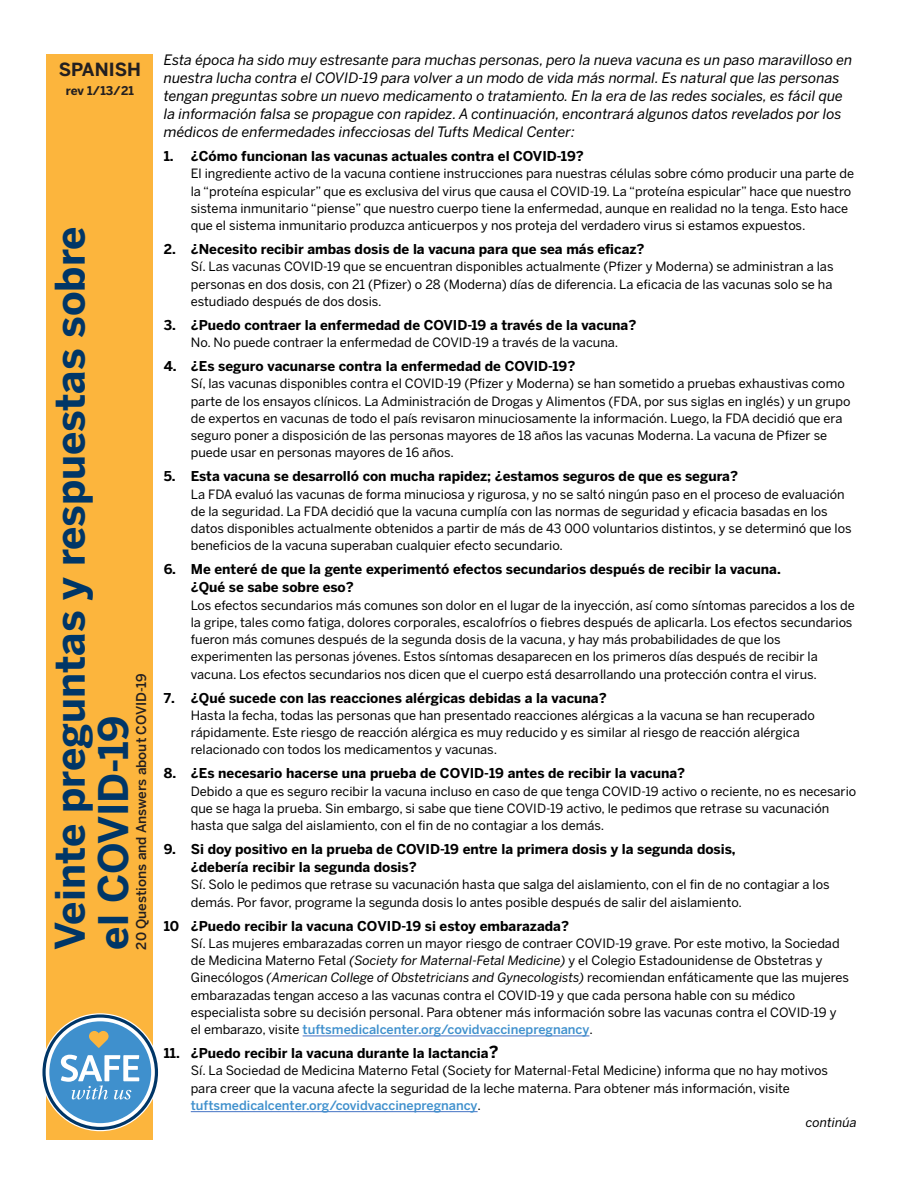
<style>
.page{position:relative;width:918px;height:1188px;background:#fff}
.page>*{position:absolute;margin:0;border:0;box-sizing:border-box;transform-origin:0 0}
.t1{font:700 40.5px/43.5px "Benton Sans";color:#003667}
.t2{font:700 18px "Benton Sans";color:#231f20}
.Text_Italic_9_5_12{font:italic 14.25px/18px "Benton Sans";color:#000}
.Question_9_12_Bold{font:700 13.5px/18px "Benton Sans";color:#000}
.t3{font:500 13.5px "Benton Sans";color:#231f20}
.Answer_9_12{font:12.75px/17.2px "Benton Sans";color:#000}
.Answer_9_12-2{font:italic 12.75px "Benton Sans";color:#000}
.t4{font:700 12px "Benton Sans";letter-spacing:-.01em;color:#231f20}
.s1{font-style:italic}
.s2{font-weight:500;color:#3f90cd}
.s3{font-size:16.5px}
</style>
<div class="page">
<div style="left:47px;top:54px;width:106px;height:1085px;background:#fcb53d"></div>
<svg style="left:42px;top:1014px;width:116px;height:116px"></svg>
<hr style="left:303px;top:1036px;width:286px;height:1px;background:#4472c4">
<hr style="left:191px;top:1111px;width:287px;height:1px;background:#4472c4">
<p class="t2" style="left:59px;top:59px;width:84px">SPANISH</p>
<p class="t4" style="left:66px;top:83px;width:69px">rev 1/13/21</p>
<p class="t1" style="left:49px;top:950px;width:724px;rotate:-90deg">Veinte preguntas y respuestas sobre el COVID-19</p>
<p class="t3" style="left:133px;top:950px;width:278px;rotate:-90deg">20 Questions and Answers about COVID-19</p>
<p class="Text_Italic_9_5_12" style="left:164px;top:51px;width:690px">Esta época ha sido muy estresante para muchas personas, pero la nueva vacuna es un paso maravilloso en nuestra lucha contra el COVID-19 para volver a un modo de vida más normal. Es natural que las personas tengan preguntas sobre un nuevo medicamento o tratamiento. En la era de las redes sociales, es fácil que la información falsa se propague con rapidez. A continuación, encontrará algunos datos revelados por los médicos de enfermedades infecciosas del Tufts Medical Center:</p>
<p class="Question_9_12_Bold" style="left:164px;top:148px;width:422px">1. ¿Cómo funcionan las vacunas actuales contra el COVID-19?</p>
<p class="Answer_9_12" style="left:191px;top:165px;width:665px">El ingrediente activo de la vacuna contiene instrucciones para nuestras células sobre cómo producir una parte de la “proteína espicular” que es exclusiva del virus que causa el COVID-19. La “proteína espicular” hace que nuestro sistema inmunitario “piense” que nuestro cuerpo tiene la enfermedad, aunque en realidad no la tenga. Esto hace que el sistema inmunitario produzca anticuerpos y nos proteja del verdadero virus si estamos expuestos.</p>
<p class="Question_9_12_Bold" style="left:164px;top:241px;width:482px">2. ¿Necesito recibir ambas dosis de la vacuna para que sea más eficaz?</p>
<p class="Answer_9_12" style="left:191px;top:258px;width:644px;text-align:justify">Sí. Las vacunas COVID-19 que se encuentran disponibles actualmente (Pfizer y Moderna) se administran a las personas en dos dosis, con 21 (Pfizer) o 28 (Moderna) días de diferencia. La eficacia de las vacunas solo se ha estudiado después de dos dosis.</p>
<p class="Question_9_12_Bold" style="left:164px;top:316px;width:474px">3. ¿Puedo contraer la enfermedad de COVID-19 a través de la vacuna?</p>
<p class="Answer_9_12" style="left:191px;top:334px;width:429px">No. No puede contraer la enfermedad de COVID-19 a través de la vacuna.</p>
<p class="Question_9_12_Bold" style="left:164px;top:358px;width:413px">4. ¿Es seguro vacunarse contra la enfermedad de COVID-19?</p>
<p class="Answer_9_12" style="left:191px;top:375px;width:661px">Sí, las vacunas disponibles contra el COVID-19 (Pfizer y Moderna) se han sometido a pruebas exhaustivas como parte de los ensayos clínicos. La Administración de Drogas y Alimentos (FDA, por sus siglas en inglés) y un grupo de expertos en vacunas de todo el país revisaron minuciosamente la información. Luego, la FDA decidió que era seguro poner a disposición de las personas mayores de 18 años las vacunas Moderna. La vacuna de Pfizer se puede usar en personas mayores de 16 años.</p>
<p class="Question_9_12_Bold" style="left:164px;top:468px;width:576px">5. Esta vacuna se desarrolló con mucha rapidez; ¿estamos seguros de que es segura?</p>
<p class="Answer_9_12" style="left:191px;top:486px;width:662px">La FDA evaluó las vacunas de forma minuciosa y rigurosa, y no se saltó ningún paso en el proceso de evaluación de la seguridad. La FDA decidió que la vacuna cumplía con las normas de seguridad y eficacia basadas en los datos disponibles actualmente obtenidos a partir de más de 43 000 voluntarios distintos, y se determinó que los beneficios de la vacuna superaban cualquier efecto secundario.</p>
<p class="Question_9_12_Bold" style="left:191px;top:561px;width:592px;text-indent:-27px">6. Me enteré de que la gente experimentó efectos secundarios después de recibir la vacuna. ¿Qué se sabe sobre eso?</p>
<p class="Answer_9_12" style="left:191px;top:597px;width:666px">Los efectos secundarios más comunes son dolor en el lugar de la inyección, así como síntomas parecidos a los de la gripe, tales como fatiga, dolores corporales, escalofríos o fiebres después de aplicarla. Los efectos secundarios fueron más comunes después de la segunda dosis de la vacuna, y hay más probabilidades de que los experimenten las personas jóvenes. Estos síntomas desaparecen en los primeros días después de recibir la vacuna. Los efectos secundarios nos dicen que el cuerpo está desarrollando una protección contra el virus.</p>
<p class="Question_9_12_Bold" style="left:164px;top:689px;width:444px">7. ¿Qué sucede con las reacciones alérgicas debidas a la vacuna?</p>
<p class="Answer_9_12" style="left:191px;top:707px;width:626px">Hasta la fecha, todas las personas que han presentado reacciones alérgicas a la vacuna se han recuperado rápidamente. Este riesgo de reacción alérgica es muy reducido y es similar al riesgo de reacción alérgica relacionado con todos los medicamentos y vacunas.</p>
<p class="Question_9_12_Bold" style="left:164px;top:765px;width:523px">8. ¿Es necesario hacerse una prueba de COVID-19 antes de recibir la vacuna?</p>
<p class="Answer_9_12" style="left:191px;top:783px;width:667px">Debido a que es seguro recibir la vacuna incluso en caso de que tenga COVID-19 activo o reciente, no es necesario que se haga la prueba. Sin embargo, si sabe que tiene COVID-19 activo, le pedimos que retrase su vacunación hasta que salga del aislamiento, con el fin de no contagiar a los demás.</p>
<p class="Question_9_12_Bold" style="left:191px;top:841px;width:546px;text-indent:-27px">9. Si doy positivo en la prueba de COVID-19 entre la primera dosis y la segunda dosis, ¿debería recibir la segunda dosis?</p>
<p class="Answer_9_12" style="left:191px;top:876px;width:640px">Sí. Solo le pedimos que retrase su vacunación hasta que salga del aislamiento, con el fin de no contagiar a los demás. Por favor, programe la segunda dosis lo antes posible después de salir del aislamiento.</p>
<p class="Question_9_12_Bold" style="left:164px;top:917px;width:407px">10 ¿Puedo recibir la vacuna COVID-19 si estoy embarazada?</p>
<p class="Answer_9_12" style="left:191px;top:935px;width:660px">Sí. Las mujeres embarazadas corren un mayor riesgo de contraer COVID-19 grave. Por este motivo, la Sociedad de Medicina Materno Fetal <span class="s1">(Society for Maternal-Fetal Medicine)</span> y el Colegio Estadounidense de Obstetras y Ginecólogos <span class="s1">(American College of Obstetricians and Gynecologists)</span> recomiendan enfáticamente que las mujeres embarazadas tengan acceso a las vacunas contra el COVID-19 y que cada persona hable con su médico especialista sobre su decisión personal. Para obtener más información sobre las vacunas contra el COVID-19 y el embarazo, visite <span class="s2">tuftsmedicalcenter.org/covidvaccinepregnancy</span>.</p>
<p class="Question_9_12_Bold" style="left:164px;top:1045px;width:336px">11. ¿Puedo recibir la vacuna durante la lactancia<span class="s3">?</span></p>
<p class="Answer_9_12" style="left:191px;top:1062px;width:639px">Sí. La Sociedad de Medicina Materno Fetal (Society for Maternal-Fetal Medicine) informa que no hay motivos para creer que la vacuna afecte la seguridad de la leche materna. Para obtener más información, visite <span class="s2">tuftsmedicalcenter.org/covidvaccinepregnancy</span>.</p>
<p class="Answer_9_12-2" style="left:806px;top:1115px;width:52px">continúa</p>
</div>
